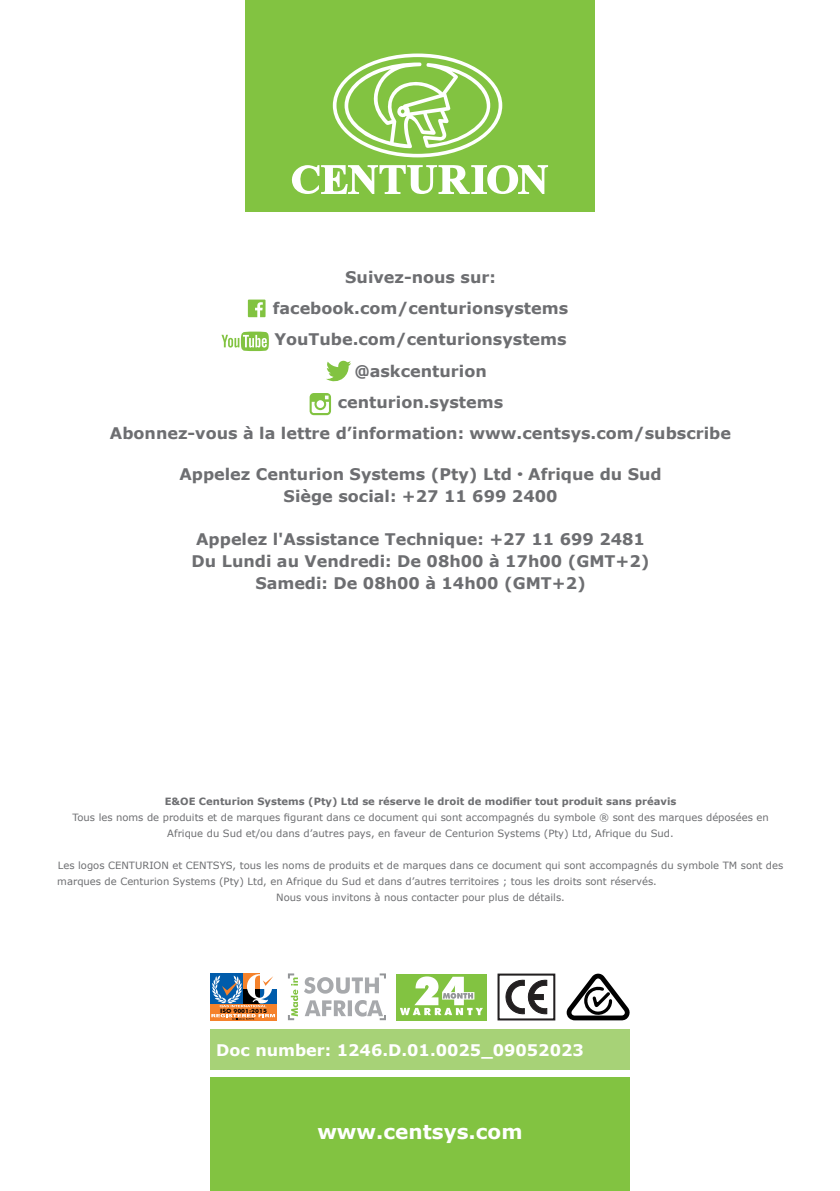
<style>
.page{position:relative;width:840px;height:1191px;background:#fff}
.page>*{position:absolute;margin:0;border:0;box-sizing:border-box;transform-origin:0 0}
.t1{font:700 20px "Verdana";color:#fff}
.t2{font:700 16px/31.4px "Verdana";color:#6d6e71;text-align:center}
.t3{font:700 16px "Verdana";color:#fff}
.t4{font:10px/16px "Verdana";color:#6d6e71;text-align:center}
.t5{font:700 10px "Verdana";color:#6d6e71}
.t6{font:700 5.8px "Futura BT";color:#000;scale:1.08 1}
</style>
<div class="page">
<div style="left:245px;top:0;width:349px;height:211px;background:#82c341"></div>
<div style="left:210px;top:1077px;width:419px;height:114px;background:#82c341"></div>
<div style="left:210px;top:1029px;width:419px;height:41px;background:#a7d277"></div>
<div style="left:497px;top:973px;width:58px;height:47px;background:#fff;border:2px solid #221f20"></div>
<svg style="left:505px;top:979px;width:42px;height:35px"></svg>
<svg style="left:566px;top:973px;width:64px;height:47px"></svg>
<div style="left:243px;top:973px;width:17px;height:15px;background:#f5822b"></div>
<div style="left:260px;top:988px;width:16px;height:16px;background:#005cab"></div>
<div style="left:210px;top:973px;width:33px;height:31px;background:#005cab"></div>
<div style="left:210px;top:1004px;width:66px;height:16px;background:#f5822b"></div>
<svg style="left:212px;top:974px;width:61px;height:33px"></svg>
<svg style="left:211px;top:1014px;width:64px;height:5px"></svg>
<svg style="left:288px;top:973px;width:98px;height:48px"></svg>
<div style="left:396px;top:973px;width:90px;height:47px;background:#82c341"></div>
<svg style="left:400px;top:976px;width:82px;height:39px"></svg>
<svg style="left:291px;top:165px;width:256px;height:29px"></svg>
<svg style="left:332px;top:53px;width:170px;height:104px"></svg>
<svg style="left:248px;top:299px;width:17px;height:18px"></svg>
<svg style="left:221px;top:331px;width:48px;height:20px"></svg>
<svg style="left:326px;top:360px;width:25px;height:22px"></svg>
<svg style="left:309px;top:393px;width:22px;height:22px"></svg>
<h2 class="t2" style="left:110px;top:261px;width:622px">Suivez-nous sur:<br>facebook.com/centurionsystems<br>YouTube.com/centurionsystems<br>@askcenturion<br>centurion.systems<br>Abonnez-vous à la lettre d’information: www.centsys.com/subscribe</h2>
<h2 class="t2" style="left:179px;top:463px;width:483px;line-height:21.6px">Appelez Centurion Systems (Pty) Ltd <sup>.</sup> Afrique du Sud<br>Siège social: +27 11 699 2400</h2>
<h2 class="t2" style="left:191px;top:528px;width:459px;line-height:21.6px">Appelez l'Assistance Technique: +27 11 699 2481<br>Du Lundi au Vendredi: De 08h00 à 17h00 (GMT+2)<br>Samedi: De 08h00 à 14h00 (GMT+2)</h2>
<p class="t5" style="left:165px;top:794px;width:513px">E&amp;OE Centurion Systems (Pty) Ltd se réserve le droit de modifier tout produit sans préavis</p>
<p class="t4" style="left:72px;top:809px;width:697px">Tous les noms de produits et de marques figurant dans ce document qui sont accompagnés du symbole ® sont des marques déposées en<br>Afrique du Sud et/ou dans d’autres pays, en faveur de Centurion Systems (Pty) Ltd, Afrique du Sud.</p>
<p class="t4" style="left:58px;top:857px;width:726px">Les logos CENTURION et CENTSYS, tous les noms de produits et de marques dans ce document qui sont accompagnés du symbole TM sont des</p>
<p class="t4" style="left:57px;top:873px;width:600px">marques de Centurion Systems (Pty) Ltd, en Afrique du Sud et dans d’autres territoires ; tous les droits sont réservés.</p>
<p class="t4" style="left:276px;top:889px;width:290px">Nous vous invitons à nous contacter pour plus de détails.</p>
<p class="t6" style="left:220px;top:1007px;width:45px">ISO 9001:2015</p>
<h2 class="t3" style="left:216px;top:1038px;width:369px">Doc number: 1246.D.01.0025_09052023</h2>
<h1 class="t1" style="left:317px;top:1118px;width:206px">www.centsys.com</h1>
</div>
